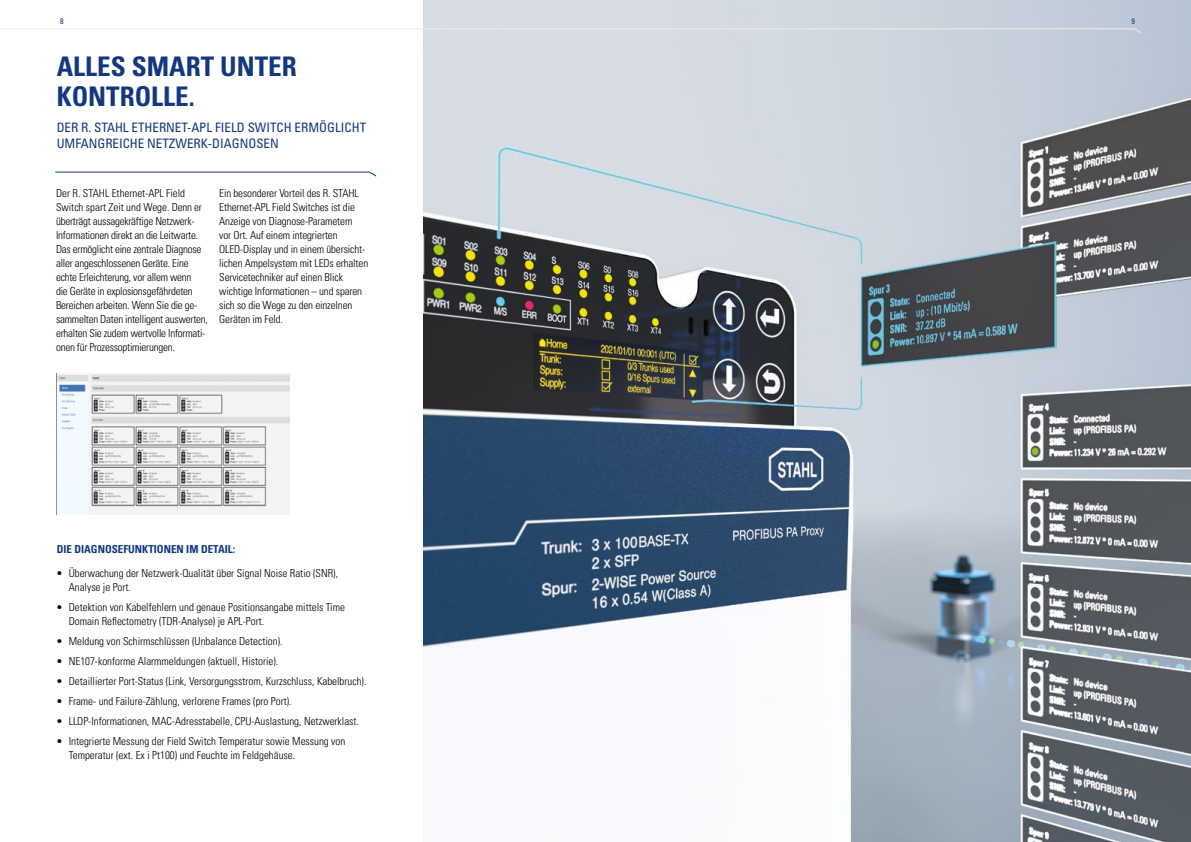
<style>
.page{position:relative;width:1191px;height:842px;background:#fff}
.page>*{position:absolute;margin:0;border:0;box-sizing:border-box;transform-origin:0 0}
.t1{font:700 condensed 27px/30px "Univers LT Pro";color:#14387f}
.t2{font:condensed 13px/16px "Univers LT Pro";color:#14387f}
.t3{font:300 condensed 11px/14px "Univers LT Pro";letter-spacing:-.01em;color:#000}
.t4{font:700 condensed 11px "Univers LT Pro";color:#14387f}
.t5{font:condensed 8px "Univers LT Pro";color:#14387f}
</style>
<div class="page">
<img style="left:424px;top:0;width:767px;height:842px">
<img style="left:57px;top:373px;width:232px;height:141px">
<svg style="left:55px;top:172px;width:321px;height:5px"></svg>
<svg style="left:0;top:28px;width:1141px;height:5px"></svg>
<p class="t5" style="left:60px;top:16px;width:5px">8</p>
<p class="t5" style="left:1131px;top:16px;width:5px">9</p>
<h1 class="t1" style="left:57px;top:51px;width:242px">ALLES SMART UNTER<br>KONTROLLE.</h1>
<p class="t2" style="left:57px;top:119px;width:311px">DER R. STAHL ETHERNET-APL FIELD SWITCH ERMÖGLICHT<br>UMFANGREICHE NETZWERK-DIAGNOSEN</p>
<p class="t3" style="left:56px;top:185px;width:153px">Der R. STAHL Ethernet-APL Field Switch spart Zeit und Wege. Denn er überträgt aussagekräftige Netzwerk-Informationen direkt an die Leitwarte.<br>Das ermöglicht eine zentrale Diagnose aller angeschlossenen Geräte. Eine echte Erleichterung, vor allem wenn<br>die Geräte in explosionsgefährdeten Bereichen arbeiten. Wenn Sie die ge&shy;sammelten Daten intelligent auswerten, erhalten Sie zudem wertvolle Informati&shy;onen für Prozessoptimierungen.</p>
<p class="t3" style="left:219px;top:185px;width:150px">Ein besonderer Vorteil des R. STAHL Ethernet-APL Field Switches ist die Anzeige von Diagnose-Parametern<br>vor Ort. Auf einem integrierten OLED-Display und in einem übersicht&shy;lichen Ampelsystem mit LEDs erhalten Servicetechniker auf einen Blick wichtige Informationen – und sparen sich so die Wege zu den einzelnen Geräten im Feld.</p>
<p class="t4" style="left:57px;top:542px;width:180px">DIE DIAGNOSEFUNKTIONEN IM DETAIL:</p>
<p class="t3" style="left:69px;top:565px;width:271px;text-indent:-12px">• Überwachung der Netzwerk-Qualität über Signal Noise Ratio (SNR),<br>Analyse je Port.</p>
<p class="t3" style="left:69px;top:599px;width:278px;text-indent:-12px">• Detektion von Kabelfehlern und genaue Positionsangabe mittels Time<br>Domain Reflectometry (TDR-Analyse) je APL-Port.</p>
<p class="t3" style="left:57px;top:633px;width:227px">• Meldung von Schirmschlüssen (Unbalance Detection).</p>
<p class="t3" style="left:57px;top:653px;width:223px">• NE107-konforme Alarmmeldungen (aktuell, Historie).</p>
<p class="t3" style="left:57px;top:673px;width:311px">• Detaillierter Port-Status (Link, Versorgungsstrom, Kurzschluss, Kabelbruch).</p>
<p class="t3" style="left:57px;top:693px;width:236px">• Frame- und Failure-Zählung, verlorene Frames (pro Port).</p>
<p class="t3" style="left:57px;top:713px;width:304px">• LLDP-Informationen, MAC-Adresstabelle, CPU-Auslastung, Netzwerklast.</p>
<p class="t3" style="left:69px;top:733px;width:278px;text-indent:-12px">• Integrierte Messung der Field Switch Temperatur sowie Messung von<br>Temperatur (ext. Ex i Pt100) und Feuchte im Feldgehäuse.</p>
</div>
